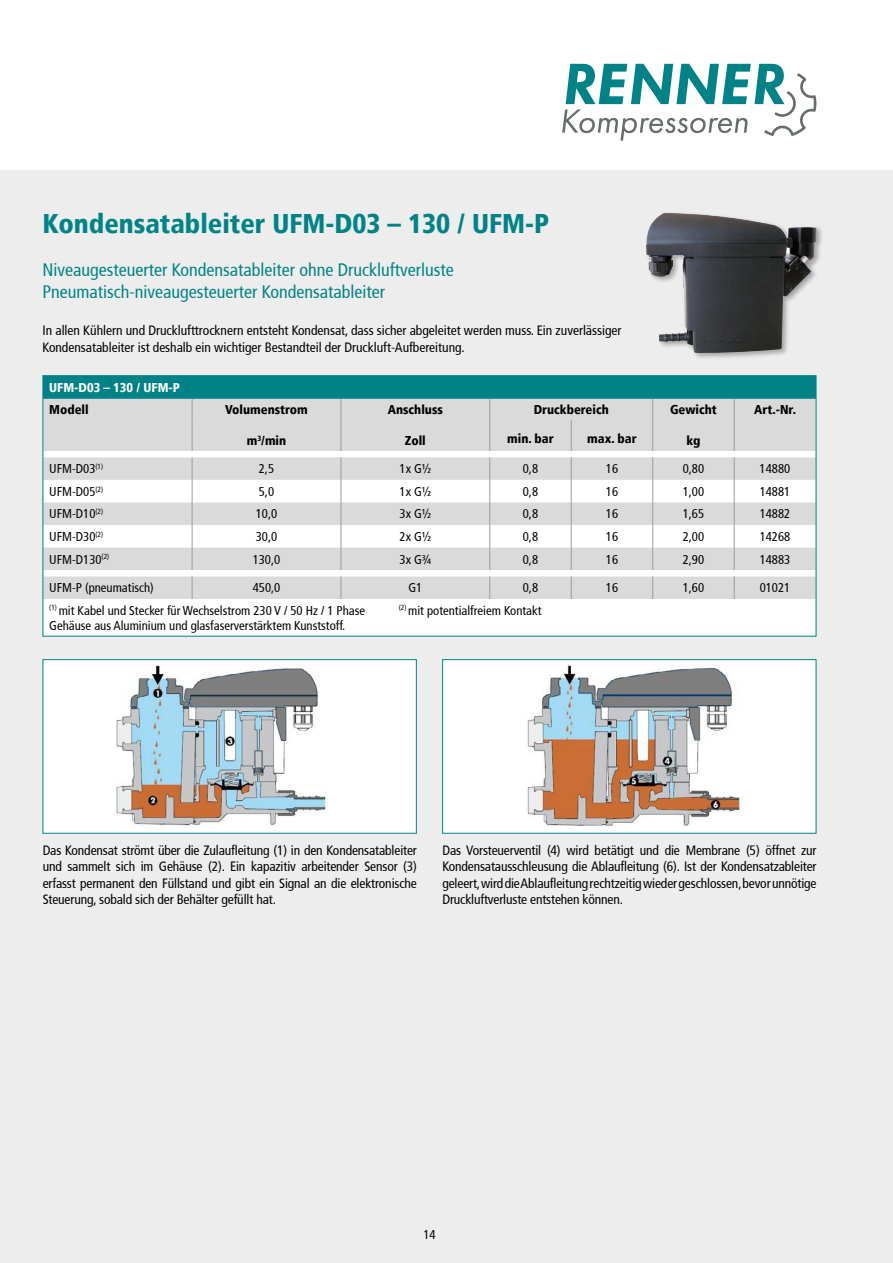
<style>
.page{position:relative;width:893px;height:1263px;background:#fff}
.page>*{position:absolute;margin:0;border:0;box-sizing:border-box;transform-origin:0 0}
.t1{font:900 condensed 27px "Frutiger";color:#008387}
.t2{font:condensed 18px/21.6px "Frutiger";color:#008387}
.t3{font:condensed 13.5px/16.2px "Frutiger";color:#000;text-align:justify}
.t4{font:condensed 12.75px "Frutiger";color:#000}
.t5{font:900 condensed 12.75px "Frutiger";color:#000}
.t6{font:900 condensed 12.75px "Frutiger";color:#fff}
</style>
<div class="page">
<div style="left:0;top:170px;width:893px;height:1093px;background:#ededed"></div>
<svg style="left:562px;top:64px;width:254px;height:77px"></svg>
<div style="left:43px;top:659px;width:374px;height:175px;background:#fff;border:1px solid #008387"></div>
<div style="left:442px;top:659px;width:374px;height:175px;background:#fff;border:1px solid #008387"></div>
<img style="left:116px;top:665px;width:210px;height:161px">
<img style="left:527px;top:665px;width:215px;height:161px">
<div style="left:645px;top:211px;width:179px;height:149px;background:#000;opacity:.3"></div>
<img style="left:646px;top:213px;width:171px;height:140px">
<div style="left:43px;top:376px;width:773px;height:23px;background:#008387"></div>
<div style="left:45px;top:399px;width:769px;height:52px;background:#dadada"></div>
<svg style="left:45px;top:451px;width:769px;height:29px;background:#e2e2e2"></svg>
<svg style="left:45px;top:480px;width:769px;height:154px;background:#eee"></svg>
<svg style="left:192px;top:399px;width:1px;height:21px"></svg>
<svg style="left:341px;top:399px;width:1px;height:21px"></svg>
<svg style="left:489px;top:399px;width:1px;height:21px"></svg>
<svg style="left:652px;top:399px;width:1px;height:21px"></svg>
<svg style="left:734px;top:399px;width:1px;height:21px"></svg>
<hr style="left:192px;top:420px;width:1px;height:31px;background:#9d9d9c">
<hr style="left:341px;top:420px;width:1px;height:31px;background:#9d9d9c">
<hr style="left:489px;top:420px;width:1px;height:31px;background:#9d9d9c">
<hr style="left:571px;top:420px;width:1px;height:31px;background:#9d9d9c">
<hr style="left:652px;top:420px;width:1px;height:31px;background:#9d9d9c">
<hr style="left:734px;top:420px;width:1px;height:31px;background:#9d9d9c">
<svg style="left:192px;top:457px;width:1px;height:113px"></svg>
<svg style="left:341px;top:457px;width:1px;height:113px"></svg>
<svg style="left:489px;top:457px;width:1px;height:113px"></svg>
<svg style="left:571px;top:457px;width:1px;height:113px"></svg>
<svg style="left:652px;top:457px;width:1px;height:113px"></svg>
<svg style="left:734px;top:457px;width:1px;height:113px"></svg>
<svg style="left:192px;top:576px;width:1px;height:23px"></svg>
<svg style="left:341px;top:576px;width:1px;height:23px"></svg>
<svg style="left:489px;top:576px;width:1px;height:23px"></svg>
<svg style="left:571px;top:576px;width:1px;height:23px"></svg>
<svg style="left:652px;top:576px;width:1px;height:23px"></svg>
<svg style="left:734px;top:576px;width:1px;height:23px"></svg>
<div style="left:43px;top:375px;width:773px;height:261px;border:1px solid #008387"></div>
<h1 class="t1" style="left:43px;top:207px;width:508px">Kondensatableiter UFM-D03 – 130 / UFM-P</h1>
<h2 class="t2" style="left:43px;top:259px;width:413px">Niveaugesteuerter Kondensatableiter ohne Druckluftverluste<br>Pneumatisch-niveaugesteuerter Kondensatableiter</h2>
<p class="t3" style="left:43px;top:323px;width:580px">In allen Kühlern und Drucklufttrocknern entsteht Kondensat, dass sicher abgeleitet werden muss. Ein zuverlässiger<br>Kondensatableiter ist deshalb ein wichtiger Bestandteil der Druckluft-Aufbereitung.</p>
<p class="t6" style="left:49px;top:380px;width:132px">UFM-D03 – 130 / UFM-P</p>
<p class="t5" style="left:49px;top:402px;width:41px">Modell</p>
<p class="t5" style="left:225px;top:402px;width:84px">Volumenstrom</p>
<p class="t5" style="left:247px;top:433px;width:41px">m<sup>3</sup>/min</p>
<p class="t5" style="left:388px;top:402px;width:57px">Anschluss</p>
<p class="t5" style="left:405px;top:433px;width:23px">Zoll</p>
<p class="t5" style="left:534px;top:402px;width:77px">Druckbereich</p>
<p class="t5" style="left:670px;top:402px;width:48px">Gewicht</p>
<p class="t5" style="left:686px;top:433px;width:16px">kg</p>
<p class="t5" style="left:507px;top:431px;width:48px">min. bar</p>
<p class="t5" style="left:587px;top:431px;width:51px">max. bar</p>
<p class="t5" style="left:754px;top:402px;width:43px">Art.-Nr.</p>
<p class="t4" style="left:49px;top:461px;width:55px">UFM-D03<sup>(1)</sup></p>
<p class="t4" style="left:259px;top:461px;width:17px">2,5</p>
<p class="t4" style="left:400px;top:461px;width:33px">1x G½</p>
<p class="t4" style="left:523px;top:461px;width:17px">0,8</p>
<p class="t4" style="left:606px;top:461px;width:14px">16</p>
<p class="t4" style="left:683px;top:461px;width:23px">0,80</p>
<p class="t4" style="left:760px;top:461px;width:32px">14880</p>
<p class="t4" style="left:49px;top:484px;width:55px">UFM-D05<sup>(2)</sup></p>
<p class="t4" style="left:259px;top:484px;width:17px">5,0</p>
<p class="t4" style="left:400px;top:484px;width:33px">1x G½</p>
<p class="t4" style="left:523px;top:484px;width:17px">0,8</p>
<p class="t4" style="left:606px;top:484px;width:14px">16</p>
<p class="t4" style="left:683px;top:484px;width:23px">1,00</p>
<p class="t4" style="left:760px;top:484px;width:32px">14881</p>
<p class="t4" style="left:49px;top:507px;width:55px">UFM-D10<sup>(2)</sup></p>
<p class="t4" style="left:256px;top:507px;width:23px">10,0</p>
<p class="t4" style="left:400px;top:507px;width:33px">3x G½</p>
<p class="t4" style="left:523px;top:507px;width:17px">0,8</p>
<p class="t4" style="left:606px;top:507px;width:14px">16</p>
<p class="t4" style="left:683px;top:507px;width:23px">1,65</p>
<p class="t4" style="left:760px;top:507px;width:32px">14882</p>
<p class="t4" style="left:49px;top:529px;width:55px">UFM-D30<sup>(2)</sup></p>
<p class="t4" style="left:256px;top:529px;width:23px">30,0</p>
<p class="t4" style="left:400px;top:529px;width:33px">2x G½</p>
<p class="t4" style="left:523px;top:529px;width:17px">0,8</p>
<p class="t4" style="left:606px;top:529px;width:14px">16</p>
<p class="t4" style="left:683px;top:529px;width:23px">2,00</p>
<p class="t4" style="left:760px;top:529px;width:32px">14268</p>
<p class="t4" style="left:49px;top:552px;width:62px">UFM-D130<sup>(2)</sup></p>
<p class="t4" style="left:253px;top:552px;width:29px">130,0</p>
<p class="t4" style="left:400px;top:552px;width:33px">3x G¾</p>
<p class="t4" style="left:523px;top:552px;width:17px">0,8</p>
<p class="t4" style="left:606px;top:552px;width:14px">16</p>
<p class="t4" style="left:683px;top:552px;width:23px">2,90</p>
<p class="t4" style="left:760px;top:552px;width:32px">14883</p>
<p class="t4" style="left:49px;top:581px;width:106px">UFM-P (pneumatisch)</p>
<p class="t4" style="left:253px;top:581px;width:29px">450,0</p>
<p class="t4" style="left:408px;top:581px;width:15px">G1</p>
<p class="t4" style="left:523px;top:581px;width:17px">0,8</p>
<p class="t4" style="left:606px;top:581px;width:14px">16</p>
<p class="t4" style="left:683px;top:581px;width:23px">1,60</p>
<p class="t4" style="left:760px;top:581px;width:32px">01021</p>
<p class="t4" style="left:49px;top:603px;width:317px"><sup>(1)</sup> mit Kabel und Stecker für Wechselstrom 230 V / 50 Hz / 1 Phase</p>
<p class="t4" style="left:399px;top:603px;width:144px"><sup>(2)</sup> mit potentialfreiem Kontakt</p>
<p class="t4" style="left:49px;top:618px;width:297px">Gehäuse aus Aluminium und glasfaserverstärktem Kunststoff.</p>
<p class="t3" style="left:43px;top:842px;width:376px">Das Kondensat strömt über die Zulaufleitung (1) in den Kondensatableiter und sammelt sich im Gehäuse (2). Ein kapazitiv arbeitender Sensor (3) erfasst permanent den Füllstand und gibt ein Signal an die elektronische Steuerung, sobald sich der Behälter gefüllt hat.</p>
<p class="t3" style="left:442px;top:842px;width:376px">Das Vorsteuerventil (4) wird betätigt und die Membrane (5) öffnet zur Kondensatausschleusung die Ablaufleitung (6). Ist der Kondensatzableiter geleert, wird die Ablaufleitung rechtzeitig wieder geschlossen, bevor unnötige Druckluftverluste entstehen können.</p>
<p class="t4" style="left:423px;top:1227px;width:14px">14</p>
</div>
